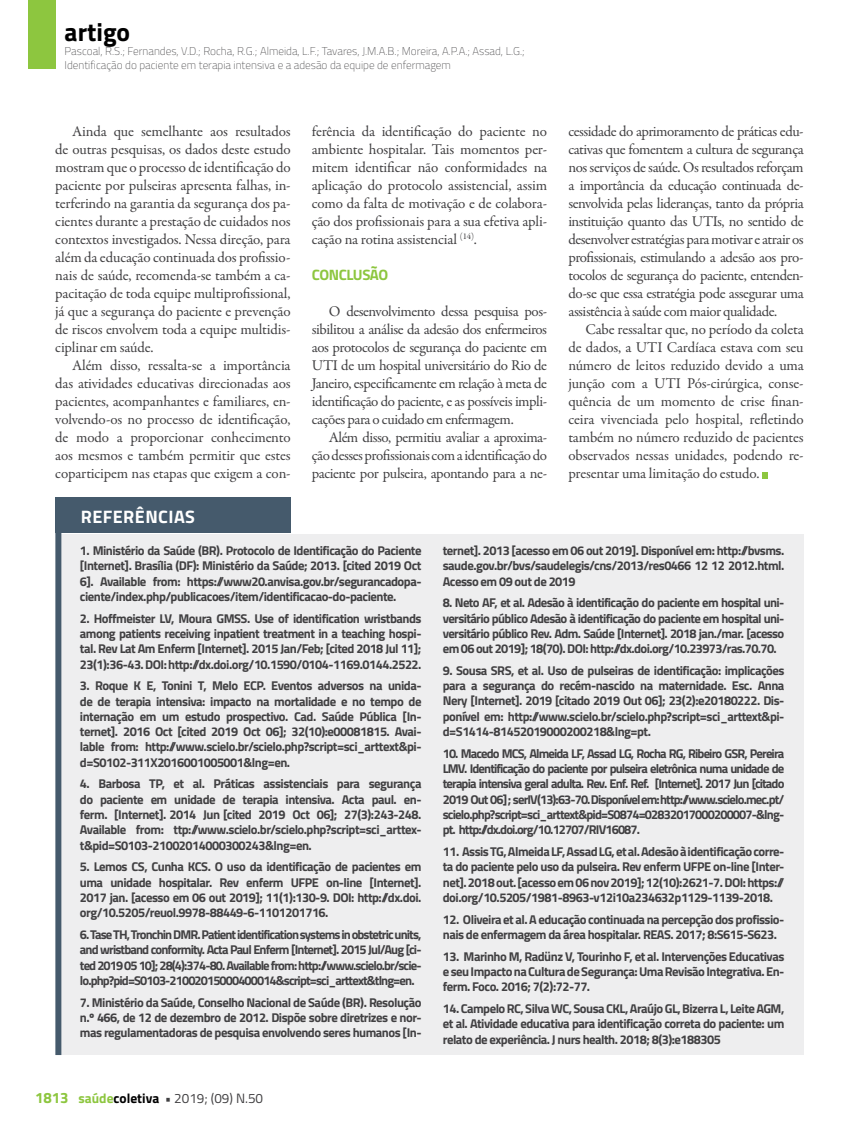
<style>
.page{position:relative;width:859px;height:1132px;background:#fff}
.page>*{position:absolute;margin:0;border:0;box-sizing:border-box;transform-origin:0 0}
.t1{font:700 25.5px "Titillium";color:#000}
.t2{font:700 18px "Titillium";letter-spacing:.025em;color:#fff}
.t3{font:15px/18px "Garamond Premr Pro";letter-spacing:-.02em;color:#414042;text-align:justify}
.t4{font:700 15px "Titillium";letter-spacing:-.035em;color:#8dc63f}
.t5{font:13.5px "Titillium";color:#414042}
.t6{font:700 12.75px/15.3px "Titillium";letter-spacing:-.04em;color:#414042;text-align:justify}
.t7{font:700 12.75px "Titillium";letter-spacing:-.07em;color:#414042}
.t8{font:100 11.25px/13.5px "Titillium";color:#414042}
.s1{font-weight:700;font-size:15px;color:#8dc63f}
.s2{font-weight:700;color:#8dc63f}
.s3{font-weight:700;color:#000}
.s4{font-weight:700}
</style>
<div class="page">
<div style="left:28px;top:0;width:27px;height:69px;background:#8dc63f"></div>
<svg style="left:762px;top:472px;width:6px;height:6px"></svg>
<div style="left:61px;top:534px;width:742px;height:520px;background:#eeeeef"></div>
<div style="left:55px;top:496px;width:236px;height:36px;background:#455a6c"></div>
<div style="left:55px;top:513px;width:6px;height:541px;background:#455a6c"></div>
<h1 class="t1" style="left:65px;top:12px;width:67px">artigo</h1>
<p class="t8" style="left:65px;top:44px;width:462px">Pascoal, R.S.; Fernandes, V.D.; Rocha, R.G.; Almeida, L.F.; Tavares, J.M.A.B.; Moreira, A.P.A.; Assad, L.G.;<br>Identificação do paciente em terapia intensiva e a adesão da equipe de enfermagem</p>
<p class="t3" style="left:55px;top:122px;width:237px;text-indent:17px">Ainda que semelhante aos resultados de outras pesquisas, os dados deste estudo mostram que o processo de identificação do paciente por pulseiras apresenta falhas, in&shy;terferindo na garantia da segurança dos pa&shy;cientes durante a prestação de cuidados nos contextos investigados. Nessa direção, para além da educação continuada dos profissio&shy;nais de saúde, recomenda-se também a ca&shy;pacitação de toda equipe multiprofissional, já que a segurança do paciente e prevenção de riscos envolvem toda a equipe multidis&shy;ciplinar em saúde.</p>
<p class="t3" style="left:55px;top:356px;width:237px;text-indent:17px">Além disso, ressalta-se a importância das atividades educativas direcionadas aos pacientes, acompanhantes e familiares, en&shy;volvendo-os no processo de identificação, de modo a proporcionar conhecimento aos mesmos e também permitir que estes coparticipem nas etapas que exigem a con-</p>
<p class="t3" style="left:312px;top:122px;width:237px">ferência da identificação do paciente no ambiente hospitalar. Tais momentos per&shy;mitem identificar não conformidades na aplicação do protocolo assistencial, assim como da falta de motivação e de colabora&shy;ção dos profissionais para a sua efetiva apli&shy;cação na rotina assistencial <sup>(14)</sup>.</p>
<p class="t4" style="left:312px;top:263px;width:78px">CONCLUSÃO</p>
<p class="t3" style="left:312px;top:302px;width:237px;text-indent:17px">O desenvolvimento dessa pesquisa pos&shy;sibilitou a análise da adesão dos enfermeiros aos protocolos de segurança do paciente em UTI de um hospital universitário do Rio de Janeiro, especificamente em relação à meta de identificação do paciente, e as possíveis impli&shy;cações para o cuidado em enfermagem.</p>
<p class="t3" style="left:312px;top:428px;width:237px;text-indent:17px">Além disso, permitiu avaliar a aproxima&shy;ção desses profissionais com a identificação do paciente por pulseira, apontando para a ne-</p>
<p class="t3" style="left:568px;top:122px;width:237px">cessidade do aprimoramento de práticas edu&shy;cativas que fomentem a cultura de segurança nos serviços de saúde. Os resultados reforçam a importância da educação continuada de&shy;senvolvida pelas lideranças, tanto da própria instituição quanto das UTIs, no sentido de desenvolver estratégias para motivar e atrair os profissionais, estimulando a adesão aos pro&shy;tocolos de segurança do paciente, entenden&shy;do-se que essa estratégia pode assegurar uma assistência à saúde com maior qualidade.</p>
<p class="t3" style="left:568px;top:320px;width:237px;text-indent:17px">Cabe ressaltar que, no período da coleta de dados, a UTI Cardíaca estava com seu número de leitos reduzido devido a uma junção com a UTI Pós-cirúrgica, conse&shy;quência de um momento de crise finan&shy;ceira vivenciada pelo hospital, refletindo também no número reduzido de pacientes observados nessas unidades, podendo re&shy;presentar uma limitação do estudo.</p>
<h2 class="t2" style="left:81px;top:502px;width:116px">REFERÊNCIAS</h2>
<p class="t6" style="left:80px;top:542px;width:343px">1. Ministério da Saúde (BR). Protocolo de Identificação do Paciente [Internet]. Brasília (DF): Ministério da Saúde; 2013. [cited 2019 Oct 6]. Available from: https://www20.anvisa.gov.br/segurancadopa&shy;ciente/index.php/publicacoes/item/identificacao-do-paciente.</p>
<p class="t6" style="left:80px;top:609px;width:343px">2. Hoffmeister LV, Moura GMSS. Use of identification wristbands among patients receiving inpatient treatment in a teaching hospi&shy;tal. Rev Lat Am Enferm [Internet]. 2015 Jan/Feb; [cited 2018 Jul 11]; 23(1):36-43. DOI: http://dx.doi.org/10.1590/0104-1169.0144.2522.</p>
<p class="t6" style="left:80px;top:677px;width:343px">3. Roque K E, Tonini T, Melo ECP. Eventos adversos na unida&shy;de de terapia intensiva: impacto na mortalidade e no tempo de internação em um estudo prospectivo. Cad. Saúde Pública [In&shy;ternet]. 2016 Oct [cited 2019 Oct 06]; 32(10):e00081815. Avai&shy;lable from: http://www.scielo.br/scielo.php?script=sci_arttext&amp;pi&shy;d=S0102-311X2016001005001&amp;lng=en.</p>
<p class="t6" style="left:80px;top:775px;width:343px">4. Barbosa TP, et al. Práticas assistenciais para segurança do paciente em unidade de terapia intensiva. Acta paul. en&shy;ferm. [Internet]. 2014 Jun [cited 2019 Oct 06]; 27(3):243-248.<br>Available from: ttp://www.scielo.br/scielo.php?script=sci_arttex&shy;t&amp;pid=S0103-21002014000300243&amp;lng=en.</p>
<p class="t6" style="left:80px;top:858px;width:343px">5. Lemos CS, Cunha KCS. O uso da identificação de pacientes em uma unidade hospitalar. Rev enferm UFPE on-line [Internet].<br>2017 jan. [acesso em 06 out 2019]; 11(1):130-9. DOI: http://dx.doi. org/10.5205/reuol.9978-88449-6-1101201716.</p>
<p class="t6" style="left:80px;top:925px;width:343px">6. Tase TH, Tronchin DMR. Patient identification systems in obstetric units, and wristband conformity. Acta Paul Enferm [Internet]. 2015 Jul/Aug [ci&shy;ted 2019 05 10]; 28(4):374-80. Available from: http://www.scielo.br/scie&shy;lo.php?pid=S0103-21002015000400014&amp;script=sci_arttext&amp;tlng=en.</p>
<p class="t6" style="left:80px;top:993px;width:343px">7. Ministério da Saúde, Conselho Nacional de Saúde (BR). Resolução n.º 466, de 12 de dezembro de 2012. Dispõe sobre diretrizes e nor&shy;mas regulamentadoras de pesquisa envolvendo seres humanos [In-</p>
<p class="t5" style="left:35px;top:1087px;width:230px"><span class="s1">1813</span> <span class="s2">saúde</span><span class="s3">coletiva</span> <span class="s4">•</span> 2019; (09) N.50</p>
<p class="t6" style="left:443px;top:542px;width:343px">ternet]. 2013 [acesso em 06 out 2019]. Disponível em: http://bvsms. saude.gov.br/bvs/saudelegis/cns/2013/res0466 12 12 2012.html.<br>Acesso em 09 out de 2019</p>
<p class="t6" style="left:443px;top:594px;width:343px">8. Neto AF, et al. Adesão à identificação do paciente em hospital uni&shy;versitário público Adesão à identificação do paciente em hospital uni&shy;versitário público Rev. Adm. Saúde [Internet]. 2018 jan./mar. [acesso em 06 out 2019]; 18(70). DOI: http://dx.doi.org/10.23973/ras.70.70.</p>
<p class="t6" style="left:443px;top:662px;width:343px">9. Sousa SRS, et al. Uso de pulseiras de identificação: implicações para a segurança do recém-nascido na maternidade. Esc. Anna Nery [Internet]. 2019 [citado 2019 Out 06]; 23(2):e20180222. Dis&shy;ponível em: http://www.scielo.br/scielo.php?script=sci_arttext&amp;pi&shy;d=S1414-81452019000200218&amp;lng=pt.</p>
<p class="t6" style="left:443px;top:744px;width:343px">10. Macedo MCS, Almeida LF, Assad LG, Rocha RG, Ribeiro GSR, Pereira LMV. Identificação do paciente por pulseira eletrônica numa unidade de terapia intensiva geral adulta. Rev. Enf. Ref. [Internet]. 2017 Jun [citado 2019 Out 06] ; serIV(13):63-70. Disponível em: http://www.scielo.mec.pt/ scielo.php?script=sci_arttext&amp;pid=S0874-02832017000200007&amp;lng=</p>
<p class="t6" style="left:779px;top:806px;width:7px">-</p>
<p class="t7" style="left:443px;top:819px;width:199px">pt. http://dx.doi.org/10.12707/RIV16087.</p>
<p class="t6" style="left:443px;top:843px;width:343px">11. Assis TG, Almeida LF, Assad LG, et al. Adesão à identificação corre&shy;ta do paciente pelo uso da pulseira. Rev enferm UFPE on-line [Inter&shy;net]. 2018 out. [acesso em 06 nov 2019]; 12(10):2621-7. DOI: https:// doi.org/10.5205/1981-8963-v12i10a234632p1129-1139-2018.</p>
<p class="t6" style="left:443px;top:910px;width:343px">12. Oliveira et al. A educação continuada na percepção dos profissio&shy;nais de enfermagem da área hospitalar. REAS. 2017; 8:S615-S623.</p>
<p class="t6" style="left:443px;top:947px;width:343px">13. Marinho M, Radünz V, Tourinho F, et al. Intervenções Educativas e seu Impacto na Cultura de Segurança: Uma Revisão Integrativa. En&shy;ferm. Foco. 2016; 7(2):72-77.</p>
<p class="t6" style="left:443px;top:999px;width:343px">14. Campelo RC, Silva WC, Sousa CKL, Araújo GL, Bizerra L, Leite AGM, et al. Atividade educativa para identificação correta do paciente: um relato de experiência. J nurs health. 2018; 8(3):e188305</p>
</div>
